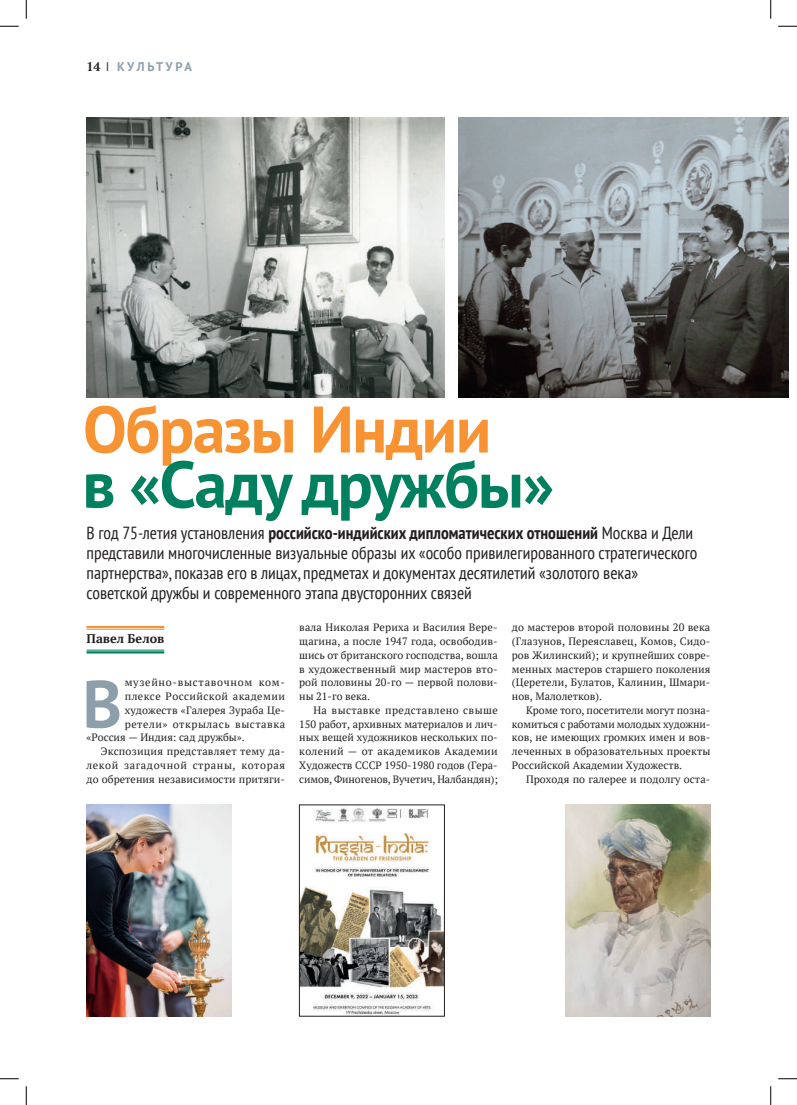
<style>
.page{position:relative;width:797px;height:1105px;background:#fff}
.page>*{position:absolute;margin:0;border:0;box-sizing:border-box;transform-origin:0 0}
.t1{font:700 66.75px "PT Sans";color:#8c9faa}
.t2{font:700 65.62px "PT Sans";letter-spacing:-.025em;color:#00805f}
.t3{font:700 65.62px "PT Sans";letter-spacing:-.025em;color:#f79332}
.t4{font:condensed 17.5px/20px "PT Sans";color:#231f20}
.t5{font:700 12.5px "PT Sans";letter-spacing:.195em;color:#8c9faa}
.t6{font:700 12.5px "PT Serif";color:#231f20}
.t7{font:10.62px/13.8px "PT Serif";letter-spacing:.01em;color:#231f20;text-align:justify}
.t8{font:10.62px "PT Serif";letter-spacing:.055em;color:#231f20}
.t9{font:10.62px "PT Serif";letter-spacing:.04em;color:#231f20}
.t10{font:10.62px "PT Serif";letter-spacing:.05em;color:#231f20}
.t11{font:10.62px "PT Serif";letter-spacing:.065em;color:#231f20}
.s1{font-family:"PT Serif";color:#231f20}
.s2{font-weight:400;font-stretch:condensed;color:#231f20}
.s3{font-weight:700}
</style>
<div class="page">
<hr style="left:86px;top:650px;width:78px;height:1px;background:#00805f">
<hr style="left:86px;top:651px;width:78px;height:2px;background:#00805f">
<hr style="left:86px;top:626px;width:78px;height:2px;background:#f79332">
<hr style="left:86px;top:629px;width:78px;height:1px;background:#f79332">
<img style="left:301px;top:807px;width:141px;height:207px">
<div style="left:299px;top:805px;width:145px;height:211px;border:1px solid #231f20"></div>
<img style="left:86px;top:117px;width:358px;height:281px">
<img style="left:565px;top:805px;width:145px;height:211px">
<img style="left:86px;top:805px;width:146px;height:211px">
<img style="left:459px;top:117px;width:329px;height:281px">
<svg style="left:0;top:25px;width:19px;height:2px"></svg>
<svg style="left:778px;top:25px;width:19px;height:2px"></svg>
<svg style="left:0;top:1078px;width:19px;height:1px"></svg>
<svg style="left:778px;top:1078px;width:19px;height:1px"></svg>
<svg style="left:25px;top:0;width:2px;height:19px"></svg>
<svg style="left:25px;top:1086px;width:2px;height:19px"></svg>
<svg style="left:770px;top:0;width:1px;height:19px"></svg>
<svg style="left:770px;top:1086px;width:1px;height:19px"></svg>
<p class="t5" style="left:86px;top:58px;width:107px"><span class="s1">14</span> <span class="s2">I</span> КУЛЬТУРА</p>
<h2 class="t3" style="left:83px;top:386px;width:410px">Образы Индии</h2>
<h2 class="t2" style="left:82px;top:441px;width:473px">в «Саду дружбы»</h2>
<p class="t4" style="left:86px;top:522px;width:612px">В год 75‑летия установления <span class="s3">российско-индийских дипломатических отношений</span> Москва и Дели представили многочисленные визуальные образы их «особо привилегированного стратегического партнерства», показав его в лицах, предметах и документах десятилетий «золотого века» советской дружбы и современного этапа двусторонних связей</p>
<p class="t6" style="left:86px;top:630px;width:79px">Павел Белов</p>
<h1 class="t1" style="left:82px;top:660px;width:41px">В</h1>
<p class="t11" style="left:125px;top:676px;width:162px">музейно-выставочном ком-</p>
<p class="t9" style="left:125px;top:689px;width:162px">плексе Российской академии</p>
<p class="t7" style="left:125px;top:703px;width:162px">художеств «Галерея Зураба Це-</p>
<p class="t10" style="left:125px;top:717px;width:162px">ретели» открылась выставка</p>
<p class="t7" style="left:86px;top:730px;width:160px">«Россия — Индия: сад дружбы».</p>
<p class="t7" style="left:101px;top:744px;width:186px">Экспозиция представляет тему да-</p>
<p class="t8" style="left:86px;top:758px;width:200px">лекой загадочной страны, которая</p>
<p class="t7" style="left:86px;top:772px;width:200px">до обретения независимости притяги-</p>
<p class="t7" style="left:299px;top:620px;width:200px">вала Николая Рериха и Василия Вере&shy;щагина, а после 1947 года, освободив&shy;шись от британского господства, вошла в художественный мир мастеров вто&shy;рой половины 20‑го — первой полови&shy;ны 21‑го века.</p>
<p class="t7" style="left:299px;top:703px;width:200px;text-indent:14px">На выставке представлено свыше 150 работ, архивных материалов и лич&shy;ных вещей художников нескольких по&shy;колений — от академиков Академии Художеств СССР 1950‑1980 годов (Гера&shy;симов, Финогенов, Вучетич, Налбандян);</p>
<p class="t7" style="left:512px;top:620px;width:200px">до мастеров второй половины 20 века (Глазунов, Переяславец, Комов, Сидо&shy;ров Жилинский); и крупнейших совре&shy;менных мастеров старшего поколения (Церетели, Булатов, Калинин, Шмари&shy;нов, Малолетков).</p>
<p class="t7" style="left:512px;top:703px;width:200px;text-indent:14px">Кроме того, посетители могут позна&shy;комиться с работами молодых художни&shy;ков, не имеющих громких имен и вов&shy;леченных в образовательных проекты Российской Академии Художеств.</p>
<p class="t7" style="left:526px;top:772px;width:186px">Проходя по галерее и подолгу оста-</p>
</div>
